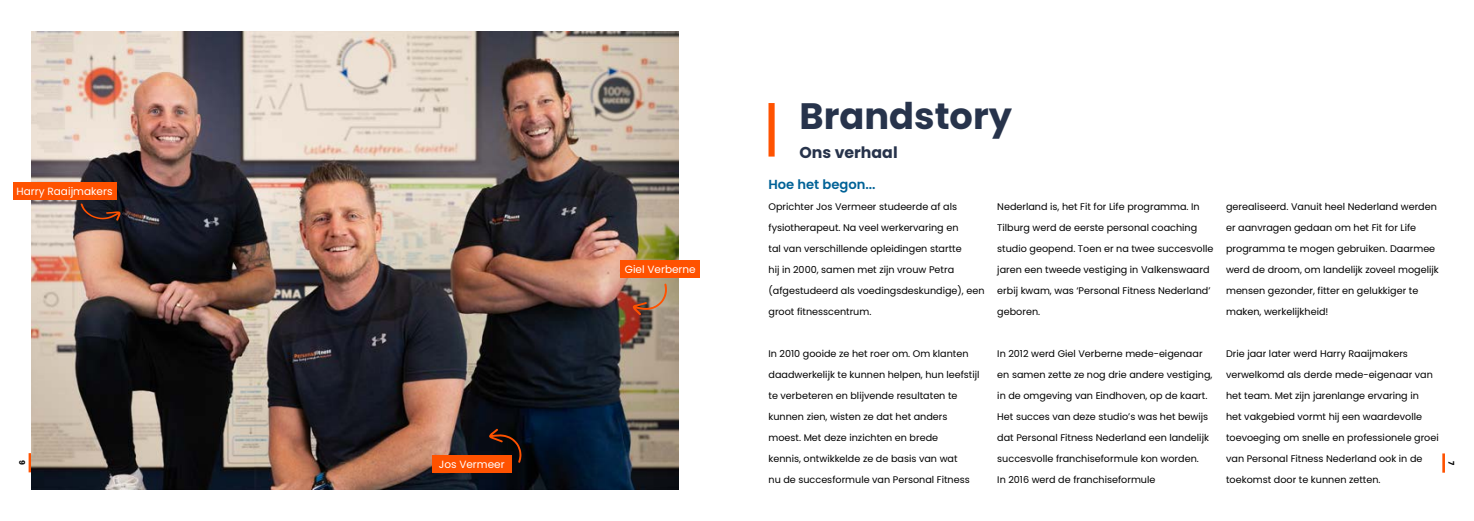
<style>
.page{position:relative;width:1474px;height:521px;background:#fff}
.page>*{position:absolute;margin:0;border:0;box-sizing:border-box;transform-origin:0 0}
.t1{font:700 36.75px "Poppins";color:#27334b}
.t2{font:700 15.75px "Poppins";color:#27334b}
.t3{font:600 13.12px "Poppins";color:#006297}
.t4{font:10.5px "Poppins";color:#fff}
.t5{font:9.62px/21px "Poppins";color:#000}
.t6{font:700 7.88px "Poppins";color:#000}
</style>
<div class="page">
<svg style="left:29px;top:453px;width:2px;height:19px"></svg>
<hr style="left:1442px;top:453px;width:2px;height:20px;background:#ff5200">
<div style="left:768px;top:103px;width:6px;height:54px;background:#ff5200"></div>
<img style="left:32px;top:32px;width:647px;height:457px">
<div style="left:13px;top:182px;width:103px;height:17px;background:#ff5200"></div>
<div style="left:432px;top:455px;width:79px;height:17px;background:#ff5200"></div>
<div style="left:620px;top:260px;width:80px;height:18px;background:#ff5200"></div>
<svg style="left:632px;top:283px;width:35px;height:32px"></svg>
<svg style="left:81px;top:203px;width:40px;height:18px"></svg>
<svg style="left:489px;top:429px;width:32px;height:34px"></svg>
<h1 class="t1" style="left:799px;top:94px;width:214px">Brandstory</h1>
<h2 class="t2" style="left:799px;top:143px;width:100px">Ons verhaal</h2>
<h3 class="t3" style="left:768px;top:177px;width:109px">Hoe het begon...</h3>
<p class="t5" style="left:768px;top:196px;width:217px">Oprichter Jos Vermeer studeerde af als fysiotherapeut. Na veel werkervaring en<br>tal van verschillende opleidingen startte<br>hij in 2000, samen met zijn vrouw Petra (afgestudeerd als voedingsdeskundige), een groot fitnesscentrum.</p>
<p class="t5" style="left:768px;top:343px;width:212px">In 2010 gooide ze het roer om. Om klanten daadwerkelijk te kunnen helpen, hun leefstijl te verbeteren en blijvende resultaten te kunnen zien, wisten ze dat het anders moest. Met deze inzichten en brede<br>kennis, ontwikkelde ze de basis van wat<br>nu de succesformule van Personal Fitness</p>
<p class="t4" style="left:17px;top:185px;width:97px">Harry Raaijmakers</p>
<p class="t5" style="left:997px;top:196px;width:218px">Nederland is, het Fit for Life programma. In Tilburg werd de eerste personal coaching studio geopend. Toen er na twee succesvolle jaren een tweede vestiging in Valkenswaard erbij kwam, was ‘Personal Fitness Nederland’ geboren.</p>
<p class="t5" style="left:997px;top:343px;width:217px">In 2012 werd Giel Verberne mede-eigenaar en samen zette ze nog drie andere vestiging, in de omgeving van Eindhoven, op de kaart.<br>Het succes van deze studio’s was het bewijs dat Personal Fitness Nederland een landelijk succesvolle franchiseformule kon worden.<br>In 2016 werd de franchiseformule</p>
<p class="t5" style="left:1226px;top:196px;width:214px">gerealiseerd. Vanuit heel Nederland werden er aanvragen gedaan om het Fit for Life programma te mogen gebruiken. Daarmee werd de droom, om landelijk zoveel mogelijk mensen gezonder, fitter en gelukkiger te maken, werkelijkheid!</p>
<p class="t5" style="left:1226px;top:343px;width:214px">Drie jaar later werd Harry Raaijmakers verwelkomd als derde mede-eigenaar van het team. Met zijn jarenlange ervaring in<br>het vakgebied vormt hij een waardevolle toevoeging om snelle en professionele groei van Personal Fitness Nederland ook in de toekomst door te kunnen zetten.</p>
<p class="t4" style="left:625px;top:263px;width:72px">Giel Verberne</p>
<p class="t4" style="left:439px;top:458px;width:67px">Jos Vermeer</p>
<p class="t6" style="left:18px;top:465px;width:7px;rotate:-90deg">6</p>
<p class="t6" style="left:1455px;top:461px;width:6px;rotate:90deg">7</p>
</div>
